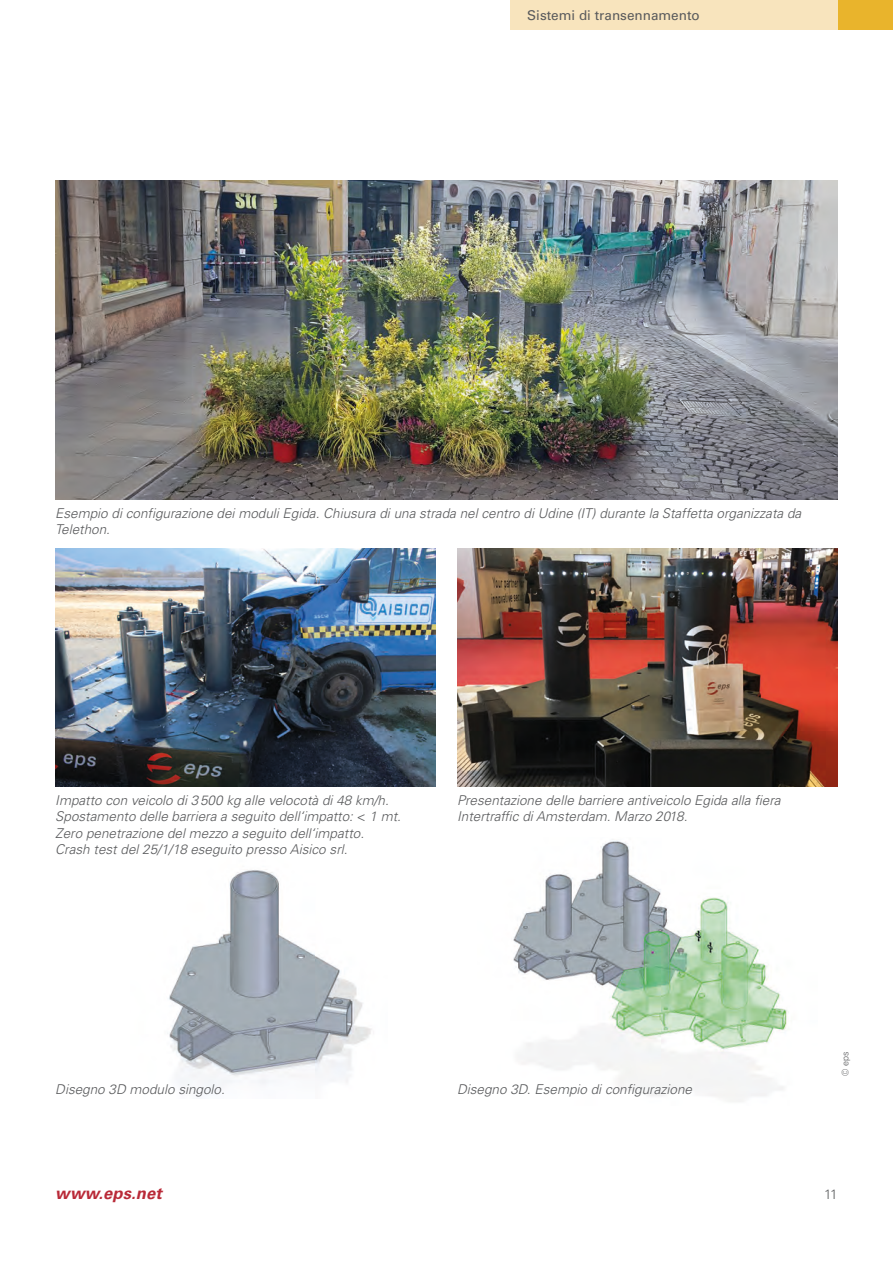
<style>
.page{position:relative;width:893px;height:1263px;background:#fff}
.page>*{position:absolute;margin:0;border:0;box-sizing:border-box;transform-origin:0 0}
.t1{font:italic 700 16.5px "Univers LT Std";letter-spacing:.01em;color:#b92a38}
.BU{font:italic 300 13.5px/16.5px "Univers LTCYR 45";color:#595a5c}
.t2{font:13.5px "Univers LT Std";color:#595a5c}
.t3{font:300 13.5px "Univers LTCYR 45";color:#595a5c}
.t4{font:300 9px "Univers LTCYR 45";color:#595a5c}
</style>
<div class="page">
<div style="left:838px;top:0;width:55px;height:30px;background:#e9b42c"></div>
<div style="left:510px;top:0;width:328px;height:30px;background:#f8e4bd"></div>
<img style="left:55px;top:181px;width:783px;height:319px">
<img style="left:55px;top:549px;width:381px;height:238px">
<img style="left:169px;top:870px;width:203px;height:217px">
<img style="left:457px;top:549px;width:381px;height:238px">
<img style="left:513px;top:840px;width:276px;height:262px">
<p class="t2" style="left:527px;top:7px;width:174px">Sistemi di transennamento</p>
<p class="BU" style="left:55px;top:505px;width:747px">Esempio di configurazione dei moduli Egida. Chiusura di una strada nel centro di Udine (IT) durante la Staffetta organizzata da<br>Telethon.</p>
<p class="BU" style="left:55px;top:792px;width:347px">Impatto con veicolo di 3500 kg alle velocotà di 48 km/h.<br>Spostamento delle barriera a seguito dell‘impatto: &lt; 1 mt.<br>Zero penetrazione del mezzo a seguito dell‘impatto.<br>Crash test del 25/1/18 eseguito presso Aisico srl.</p>
<p class="BU" style="left:457px;top:792px;width:325px">Presentazione delle barriere antiveicolo Egida alla fiera<br>Intertraffic di Amsterdam. Marzo 2018.</p>
<p class="BU" style="left:55px;top:1081px;width:171px">Disegno 3D modulo singolo.</p>
<p class="BU" style="left:457px;top:1081px;width:236px">Disegno 3D. Esempio di configurazione</p>
<p class="t4" style="left:839px;top:1076px;width:26px;rotate:-90deg">© eps</p>
<p class="t1" style="left:55px;top:1184px;width:108px">www.eps.net</p>
<p class="t3" style="left:824px;top:1185px;width:15px">11</p>
</div>
